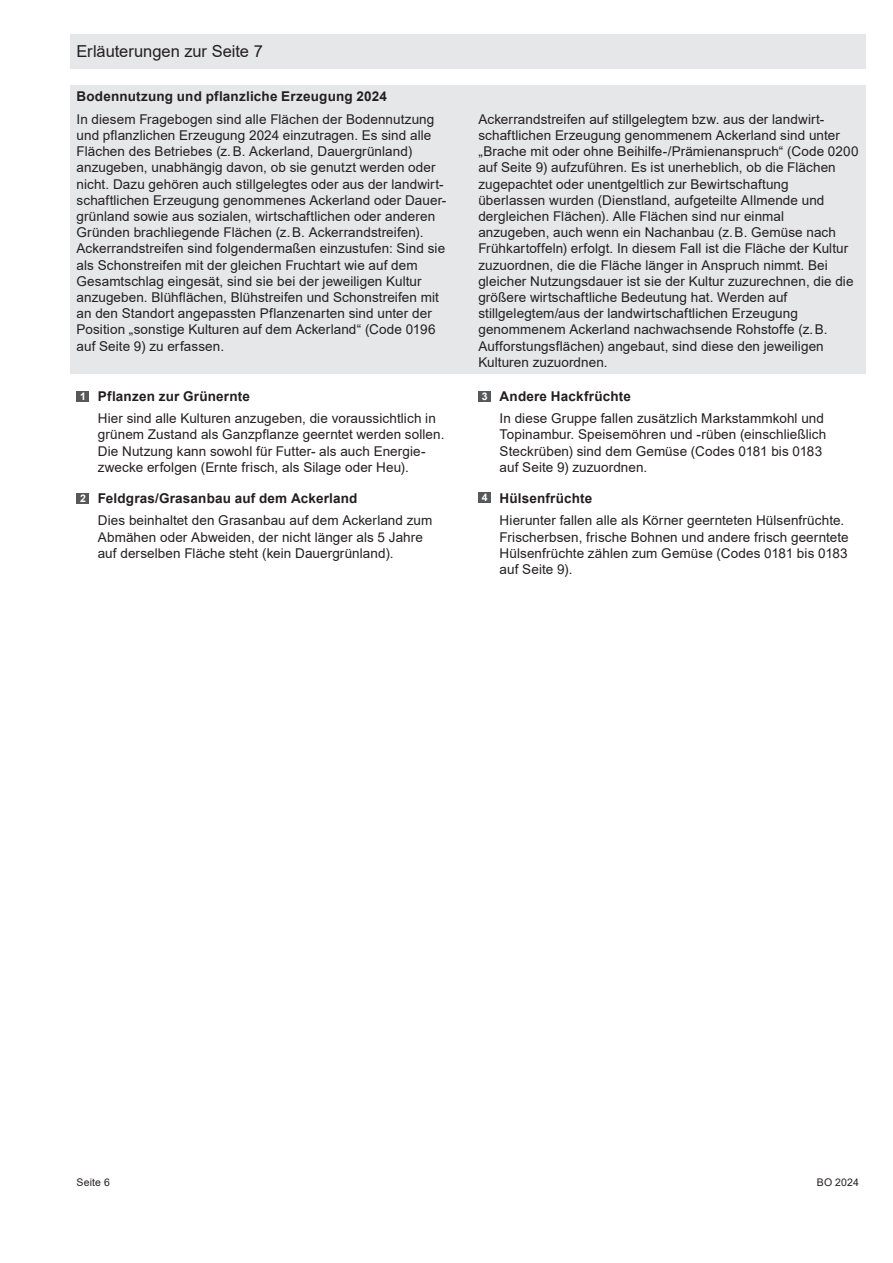
<style>
.page{position:relative;width:893px;height:1263px;background:#fff}
.page>*{position:absolute;margin:0;border:0;box-sizing:border-box;transform-origin:0 0}
.t1{font:16.5px "Arial";letter-spacing:-.005em;color:#231f20}
.t2{font:13.5px/16.2px "Arial";letter-spacing:.005em;color:#231f20}
.t3{font:700 13.5px "Arial";letter-spacing:.015em;color:#231f20}
.t4{font:10.5px "Arial";letter-spacing:.015em;color:#231f20}
.t5{font:700 10.5px "Arial";color:#fff}
</style>
<div class="page">
<div style="left:70px;top:85px;width:795px;height:289px;background:#e6e7e9"></div>
<div style="left:70px;top:34px;width:795px;height:34px;background:#e6e7e9"></div>
<div style="left:77px;top:391px;width:12px;height:11px;background:#57585a"></div>
<div style="left:77px;top:493px;width:12px;height:11px;background:#57585a"></div>
<div style="left:478px;top:391px;width:13px;height:10px;background:#57585a"></div>
<div style="left:478px;top:492px;width:13px;height:11px;background:#57585a"></div>
<p class="t1" style="left:77px;top:40px;width:188px">Erläuterungen zur Seite 7</p>
<p class="t3" style="left:77px;top:87px;width:312px">Bodennutzung und pflanzliche Erzeugung 2024</p>
<p class="t2" style="left:77px;top:111px;width:371px">In diesem Fragebogen sind alle Flächen der Bodennutzung und pflanzlichen Erzeugung 2024 einzutragen. Es sind alle Flächen des Betriebes (z.B. Ackerland, Dauergrünland) anzugeben, unabhängig davon, ob sie genutzt werden oder nicht. Dazu gehören auch stillgelegtes oder aus der landwirt&shy;schaftlichen Erzeugung genommenes Ackerland oder Dauer&shy;grünland sowie aus sozialen, wirtschaftlichen oder anderen Gründen brachliegende Flächen (z.B. Ackerrandstreifen).<br>Ackerrandstreifen sind folgendermaßen einzustufen: Sind sie als Schonstreifen mit der gleichen Fruchtart wie auf dem Gesamtschlag eingesät, sind sie bei der jeweiligen Kultur anzugeben. Blühflächen, Blühstreifen und Schonstreifen mit an den Standort angepassten Pflanzenarten sind unter der Position „sonstige Kulturen auf dem Ackerland“ (Code 0196 auf Seite 9) zu erfassen.</p>
<p class="t2" style="left:478px;top:111px;width:382px">Ackerrandstreifen auf stillgelegtem bzw. aus der landwirt&shy;schaftlichen Erzeugung genommenem Ackerland sind unter „Brache mit oder ohne Beihilfe-/Prämienanspruch“ (Code 0200 auf Seite 9) aufzuführen. Es ist unerheblich, ob die Flächen zugepachtet oder unentgeltlich zur Bewirtschaftung überlassen wurden (Dienstland, aufgeteilte Allmende und dergleichen Flächen). Alle Flächen sind nur einmal anzugeben, auch wenn ein Nachanbau (z.B. Gemüse nach Frühkartoffeln) erfolgt. In diesem Fall ist die Fläche der Kultur zuzuordnen, die die Fläche länger in Anspruch nimmt. Bei gleicher Nutzungsdauer ist sie der Kultur zuzurechnen, die die größere wirtschaftliche Bedeutung hat. Werden auf stillgelegtem/aus der landwirtschaftlichen Erzeugung genommenem Ackerland nachwachsende Rohstoffe (z.B.<br>Aufforstungsflächen) angebaut, sind diese den jeweiligen Kulturen zuzuordnen.</p>
<p class="t5" style="left:80px;top:389px;width:7px">1</p>
<p class="t5" style="left:80px;top:491px;width:7px">2</p>
<p class="t3" style="left:98px;top:386px;width:154px">Pflanzen zur Grünernte</p>
<p class="t2" style="left:98px;top:410px;width:348px">Hier sind alle Kulturen anzugeben, die voraussichtlich in grünem Zustand als Ganzpflanze geerntet werden sollen.<br>Die Nutzung kann sowohl für Futter- als auch Energie&shy;zwecke erfolgen (Ernte frisch, als Silage oder Heu).</p>
<p class="t3" style="left:98px;top:489px;width:261px">Feldgras/Grasanbau auf dem Ackerland</p>
<p class="t2" style="left:98px;top:512px;width:336px">Dies beinhaltet den Grasanbau auf dem Ackerland zum<br>Abmähen oder Abweiden, der nicht länger als 5 Jahre auf derselben Fläche steht (kein Dauergrünland).</p>
<p class="t5" style="left:482px;top:389px;width:7px">3</p>
<p class="t5" style="left:482px;top:490px;width:7px">4</p>
<p class="t3" style="left:500px;top:386px;width:133px">Andere Hackfrüchte</p>
<p class="t2" style="left:500px;top:410px;width:328px">In diese Gruppe fallen zusätzlich Markstammkohl und Topinambur. Speisemöhren und -rüben (einschließlich Steckrüben) sind dem Gemüse (Codes 0181 bis 0183 auf Seite 9) zuzuordnen.</p>
<p class="t3" style="left:500px;top:489px;width:94px">Hülsenfrüchte</p>
<p class="t2" style="left:500px;top:512px;width:350px">Hierunter fallen alle als Körner geernteten Hülsenfrüchte.<br>Frischerbsen, frische Bohnen und andere frisch geerntete Hülsenfrüchte zählen zum Gemüse (Codes 0181 bis 0183 auf Seite 9).</p>
<p class="t4" style="left:77px;top:1175px;width:35px">Seite 6</p>
<p class="t4" style="left:817px;top:1175px;width:44px">BO 2024</p>
</div>
